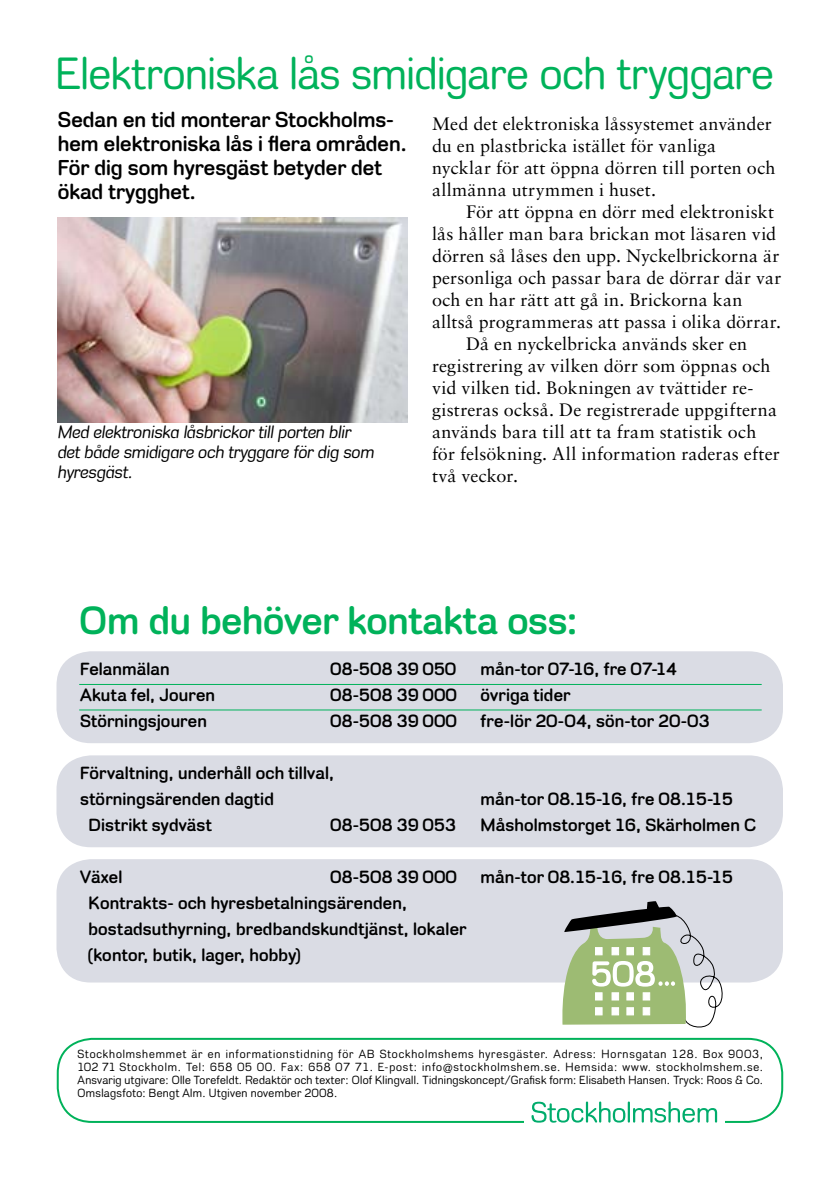
<style>
.page{position:relative;width:840px;height:1191px;background:#fff}
.page>*{position:absolute;margin:0;border:0;box-sizing:border-box;transform-origin:0 0}
.t1{font:46px "Stockholm Runt";letter-spacing:-.005em;color:#00b25a}
.t2{font:700 40px "Stockholm Runt";letter-spacing:-.005em;color:#00b25a}
.t3{font:700 22px/24px "Stockholm Runt";color:#000}
.t4{font:18px/22px "Sabon";letter-spacing:.01em;color:#000}
.t5{font:700 18px/26px "Stockholm Runt";letter-spacing:.01em;color:#000}
.t6{font:italic 18px/20px "Stockholm Runt";color:#000}
.t7{font:12px/13px "Stockholm Runt";letter-spacing:.03em;color:#000;text-align:justify}
</style>
<div class="page">
<div style="left:57px;top:1037px;width:725px;height:86px;border:2px solid #00b25a;border-radius:34px"></div>
<div style="left:524px;top:1088px;width:200px;height:62px;background:#fff"></div>
<svg style="left:531px;top:1101px;width:94px;height:21px"></svg>
<hr style="left:627px;top:1101px;width:2px;height:21px;background:#00ac6c">
<svg style="left:633px;top:1101px;width:83px;height:21px"></svg>
<div style="left:56px;top:755px;width:726px;height:92px;background:#dadce4;border-radius:34px"></div>
<div style="left:56px;top:859px;width:726px;height:123px;background:#dadce4;border-radius:34px"></div>
<svg style="left:562px;top:901px;width:162px;height:127px"></svg>
<div style="left:595px;top:947px;width:7px;height:8px;background:#fff"></div>
<div style="left:611px;top:947px;width:7px;height:8px;background:#fff;border:1px solid #fff"></div>
<div style="left:626px;top:947px;width:7px;height:8px;background:#fff;border:1px solid #fff"></div>
<div style="left:642px;top:947px;width:7px;height:8px;background:#fff;border:1px solid #fff"></div>
<div style="left:595px;top:992px;width:7px;height:8px;background:#fff;border:1px solid #fff"></div>
<div style="left:611px;top:992px;width:7px;height:8px;background:#fff;border:1px solid #fff"></div>
<div style="left:626px;top:992px;width:7px;height:8px;background:#fff;border:1px solid #fff"></div>
<div style="left:642px;top:992px;width:7px;height:8px;background:#fff;border:1px solid #fff"></div>
<div style="left:595px;top:1007px;width:7px;height:8px;background:#fff;border:1px solid #fff"></div>
<div style="left:611px;top:1007px;width:7px;height:8px;background:#fff;border:1px solid #fff"></div>
<div style="left:626px;top:1007px;width:7px;height:8px;background:#fff;border:1px solid #fff"></div>
<div style="left:642px;top:1007px;width:7px;height:8px;background:#fff;border:1px solid #fff"></div>
<div style="left:56px;top:651px;width:726px;height:92px;background:#dadce4;border-radius:34px"></div>
<hr style="left:79px;top:684px;width:682px;height:1px;background:#00b25a">
<hr style="left:79px;top:709px;width:682px;height:1px;background:#00b25a">
<img style="left:58px;top:217px;width:350px;height:205px">
<h1 class="t1" style="left:56px;top:47px;width:718px">Elektroniska lås smidigare och tryggare</h1>
<p class="t4" style="left:432px;top:112px;width:345px">Med det elektroniska låssystemet använder du en plastbricka istället för vanliga nycklar för att öppna dörren till porten och allmänna utrymmen i huset.</p>
<p class="t4" style="left:466px;top:200px;width:309px">För att öppna en dörr med elektroniskt</p>
<p class="t4" style="left:432px;top:222px;width:345px">lås håller man bara brickan mot läsaren vid</p>
<p class="t4" style="left:432px;top:244px;width:349px">dörren så låses den upp. Nyckelbrickorna är</p>
<p class="t4" style="left:432px;top:266px;width:350px">personliga och passar bara de dörrar där var</p>
<p class="t4" style="left:432px;top:288px;width:312px">och en har rätt att gå in. Brickorna kan</p>
<p class="t4" style="left:432px;top:310px;width:350px">alltså programmeras att passa i olika dörrar.</p>
<p class="t4" style="left:466px;top:332px;width:282px">Då en nyckelbricka används sker en</p>
<p class="t4" style="left:432px;top:354px;width:340px">registrering av vilken dörr som öppnas och</p>
<p class="t4" style="left:432px;top:376px;width:323px">vid vilken tid. Bokningen av tvättider re-</p>
<p class="t4" style="left:432px;top:398px;width:346px">gistreras också. De registrerade uppgifterna</p>
<p class="t4" style="left:432px;top:420px;width:326px">används bara till att ta fram statistik och</p>
<p class="t4" style="left:432px;top:442px;width:349px">för felsökning. All information raderas efter</p>
<p class="t4" style="left:432px;top:464px;width:88px">två veckor.</p>
<p class="t3" style="left:58px;top:107px;width:350px">Sedan en tid monterar Stockholms&shy;hem elektroniska lås i flera områden.<br>För dig som hyresgäst betyder det ökad trygghet.</p>
<p class="t6" style="left:58px;top:422px;width:318px">Med elektroniska låsbrickor till porten blir det både smidigare och tryggare för dig som hyresgäst.</p>
<h2 class="t2" style="left:79px;top:597px;width:500px">Om du behöver kontakta oss:</h2>
<p class="t5" style="left:80px;top:656px;width:91px">Felanmälan</p>
<p class="t5" style="left:330px;top:656px;width:127px">08-508 39 050</p>
<p class="t5" style="left:480px;top:656px;width:198px">mån-tor 07-16, fre 07-14</p>
<p class="t5" style="left:80px;top:682px;width:136px">Akuta fel, Jouren</p>
<p class="t5" style="left:330px;top:682px;width:128px">08-508 39 000</p>
<p class="t5" style="left:480px;top:682px;width:91px">övriga tider</p>
<p class="t5" style="left:80px;top:708px;width:128px">Störningsjouren</p>
<p class="t5" style="left:330px;top:708px;width:128px">08-508 39 000</p>
<p class="t5" style="left:480px;top:708px;width:230px">fre-lör 20-04, sön-tor 20-03</p>
<p class="t5" style="left:80px;top:760px;width:255px">Förvaltning, underhåll och tillval, störningsärenden dagtid</p>
<p class="t5" style="left:480px;top:786px;width:254px">mån-tor 08.15-16, fre 08.15-15</p>
<p class="t5" style="left:88px;top:812px;width:125px">Distrikt sydväst</p>
<p class="t5" style="left:330px;top:812px;width:127px">08-508 39 053</p>
<p class="t5" style="left:480px;top:812px;width:276px">Måsholmstorget 16, Skärholmen C</p>
<p class="t5" style="left:80px;top:864px;width:44px">Växel</p>
<p class="t5" style="left:330px;top:864px;width:128px">08-508 39 000</p>
<p class="t5" style="left:480px;top:864px;width:254px">mån-tor 08.15-16, fre 08.15-15</p>
<p class="t5" style="left:88px;top:890px;width:379px">Kontrakts- och hyresbetalningsärenden, bostadsuthyrning, bredbandskundtjänst, lokaler (kontor, butik, lager, hobby)</p>
<p class="t7" style="left:77px;top:1047px;width:687px">Stockholmshemmet är en informationstidning för AB Stockholmshems hyresgäster. Adress: Hornsgatan 128. Box 9003, 102 71 Stockholm. Tel: 658 05 00. Fax: 658 07 71. E-post: info@stockholmshem.se. Hemsida: www. stockholmshem.se.<br>Ansvarig utgivare: Olle Torefeldt. Redaktör och texter: Olof Klingvall. Tidningskoncept/Grafisk form: Elisabeth Hansen. Tryck: Roos &amp; Co.<br>Omslagsfoto: Bengt Alm. Utgiven november 2008.</p>
</div>
